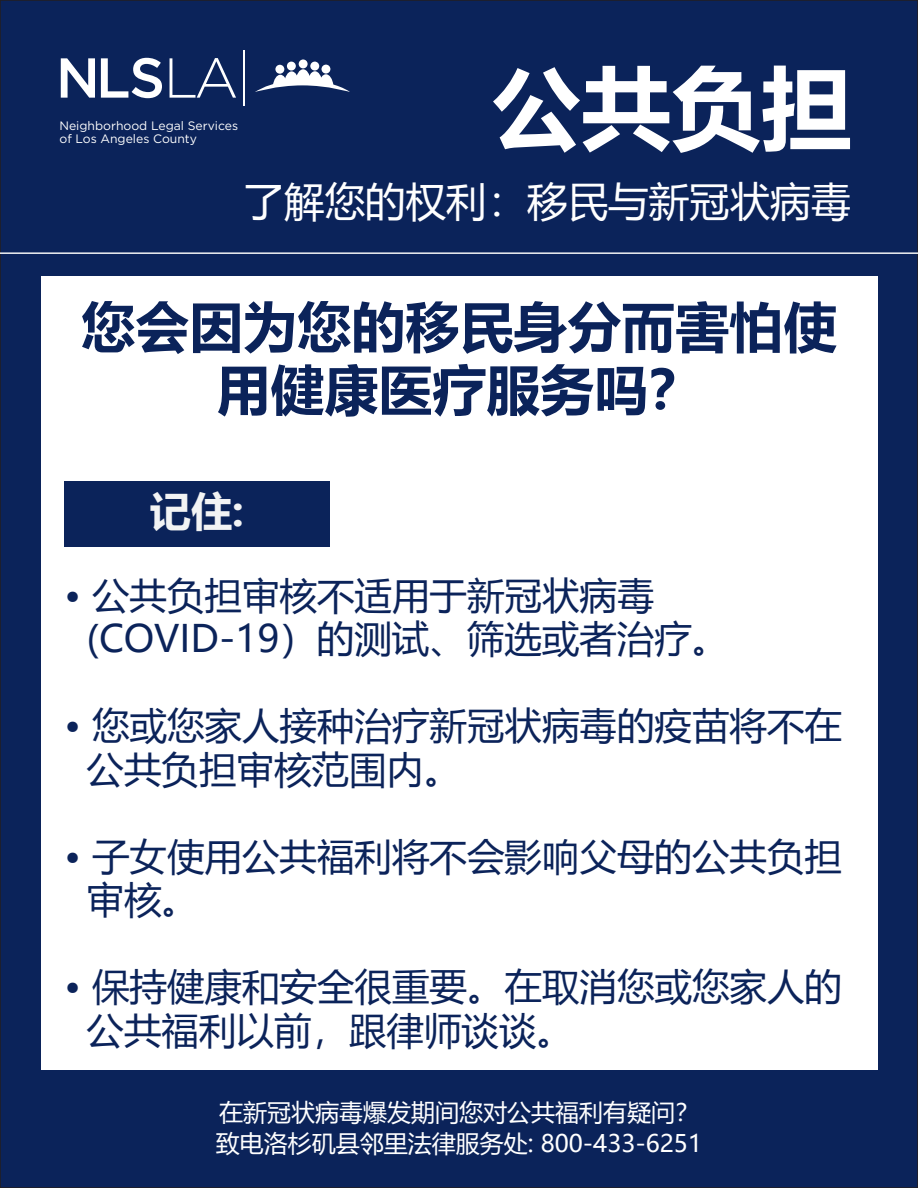
<style>
.page{position:relative;width:918px;height:1188px;background:#0b235a}
.page>*{position:absolute;margin:0;border:0;box-sizing:border-box;transform-origin:0 0}
.t1{font:700 90px "Microsoft Ya Hei UI";color:#fff}
.t2{font:700 54px/63px "Microsoft Ya Hei UI";color:#0b235a;text-align:center}
.t3{font:700 41.25px "Microsoft Ya Hei UI";color:#f2f3f4}
.t4{font:40.5px "Microsoft Ya Hei UI";color:#fff}
.t5{font:37.5px/43.5px "Microsoft Ya Hei UI";color:#0b235a}
.t6{font:24px/31.5px "Microsoft Ya Hei UI";color:#fff}
.t7{font:12.15px/13px "Gotham HTF";color:#fff}
</style>
<div class="page">
<svg style="left:61px;top:58px;width:34px;height:40px"></svg>
<svg style="left:101px;top:58px;width:61px;height:40px"></svg>
<svg style="left:170px;top:58px;width:66px;height:40px"></svg>
<hr style="left:243px;top:50px;width:2px;height:56px;background:#fff">
<svg style="left:255px;top:69px;width:95px;height:23px"></svg>
<div style="left:275px;top:65px;width:9px;height:9px;background:#fff;border-radius:50%"></div>
<div style="left:287px;top:62px;width:9px;height:9px;background:#fff;border-radius:50%"></div>
<div style="left:299px;top:59px;width:9px;height:9px;background:#fff;border-radius:50%"></div>
<div style="left:310px;top:62px;width:9px;height:9px;background:#fff;border-radius:50%"></div>
<div style="left:322px;top:65px;width:8px;height:9px;background:#fff;border-radius:50%"></div>
<hr style="left:0;top:252px;width:918px;height:2px;background:#f2f3f4">
<div style="left:41px;top:276px;width:836px;height:794px;background:#fff"></div>
<div style="left:64px;top:481px;width:265px;height:65px;background:#0b235a"></div>
<p class="t7" style="left:59px;top:119px;width:180px">Neighborhood Legal Services of Los Angeles County</p>
<h1 class="t1" style="left:491px;top:45px;width:362px">公共负担</h1>
<p class="t4" style="left:244px;top:174px;width:609px">了解您的权利：移民与新冠状病毒</p>
<h2 class="t2" style="left:81px;top:293px;width:758px">您会因为您的移民身分而害怕使用健康医疗服务吗？</h2>
<p class="t3" style="left:150px;top:482px;width:96px">记住:</p>
<p class="t5" style="left:87px;top:572px;width:644px;text-indent:-22px">• 公共负担审核不适用于新冠状病毒(COVID-19）的测试、筛选或者治疗。</p>
<p class="t5" style="left:87px;top:703px;width:757px;text-indent:-22px">• 您或您家人接种治疗新冠状病毒的疫苗将不在公共负担审核范围内。</p>
<p class="t5" style="left:87px;top:833px;width:757px;text-indent:-22px">• 子女使用公共福利将不会影响父母的公共负担审核。</p>
<p class="t5" style="left:87px;top:964px;width:757px;text-indent:-22px">• 保持健康和安全很重要。在取消您或您家人的公共福利以前，跟律师谈谈。</p>
<p class="t6" style="left:216px;top:1096px;width:488px">在新冠状病毒爆发期间您对公共福利有疑问？致电洛杉矶县邻里法律服务处: 800-433-6251</p>
</div>
